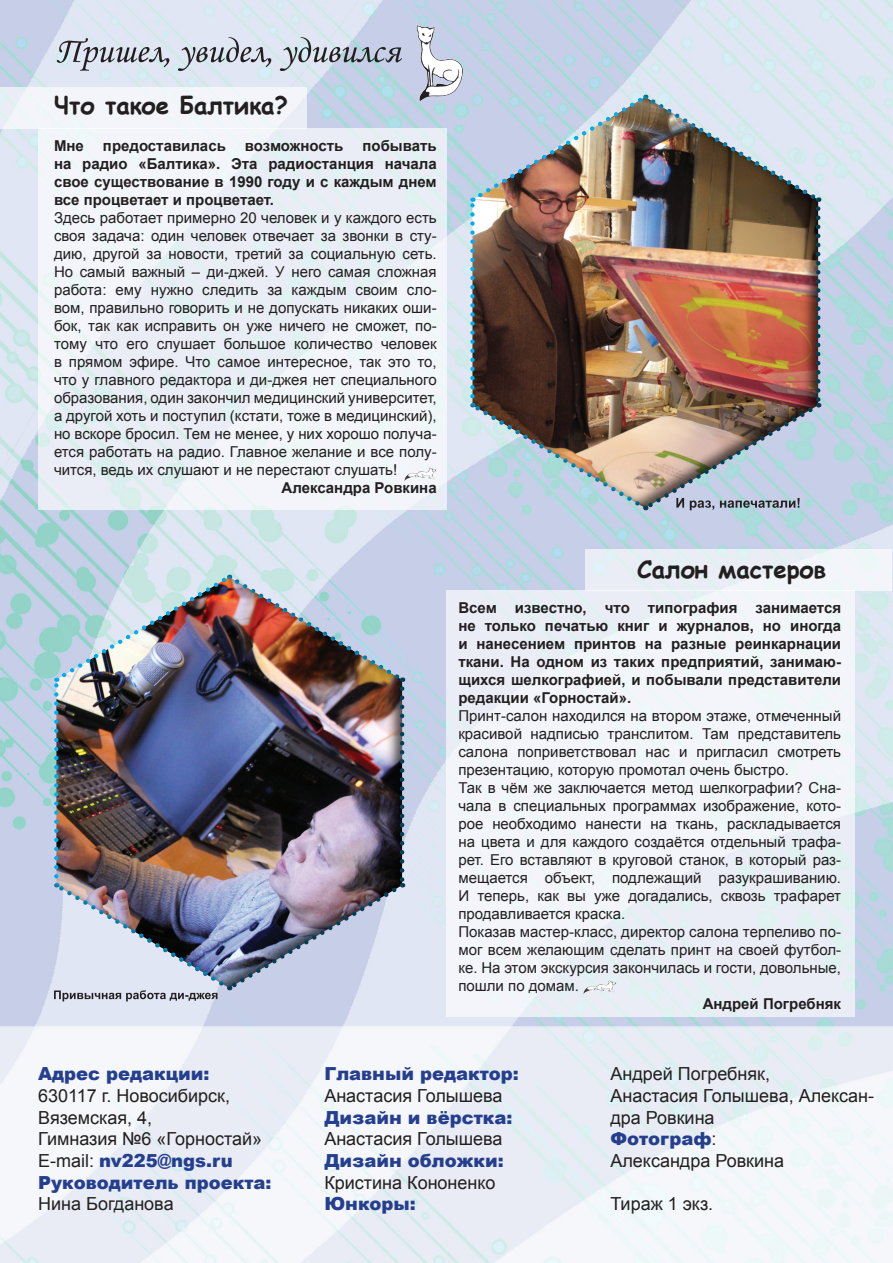
<style>
.page{position:relative;width:893px;height:1263px;background:#fff}
.page>*{position:absolute;margin:0;border:0;box-sizing:border-box;transform-origin:0 0}
.t1{font:700 24px "Comic Sans MS";color:#231f20}
.t2{font:18px/21.6px "Arial";color:#231f20}
.t3{font:900 18px "Arial";color:#253f8e}
.t4{font:15px/18px "Arial";color:#231f20;text-align:justify}
.t5{font:700 15px/18px "Arial";color:#231f20;text-align:justify}
.s1{font-weight:900;color:#253f8e}
</style>
<div class="page">
<img style="left:0;top:0;width:893px;height:1263px">
<svg style="left:57px;top:37px;width:345px;height:34px;background:#bbc3ce"></svg>
<div style="left:0;top:87px;width:306px;height:42px;background:#f3f5fa"></div>
<div style="left:585px;top:549px;width:306px;height:41px;background:#eaf1f6"></div>
<div style="left:38px;top:129px;width:408px;height:381px;background:#eaf2f6"></div>
<div style="left:446px;top:590px;width:409px;height:427px;background:linear-gradient(to bottom,#f1f5f9,#ecf1f7)"></div>
<img style="left:470px;top:94px;width:350px;height:418px">
<img style="left:54px;top:574px;width:350px;height:427px">
<img style="left:404px;top:467px;width:33px;height:14px">
<img style="left:584px;top:979px;width:35px;height:17px">
<img style="left:403px;top:14px;width:73px;height:98px">
<h1 class="t1" style="left:54px;top:87px;width:235px">Что такое Балтика?</h1>
<p class="t5" style="left:54px;top:137px;width:384px;text-indent:308px">побывать на радио «Балтика». Эта радиостанция начала свое существование в 1990 году и с каждым днем все процветает и процветает.</p>
<p class="t4" style="left:54px;top:209px;width:384px">Здесь работает примерно 20 человек и у каждого есть своя задача: один человек отвечает за звонки в сту&shy;дию, другой за новости, третий за социальную сеть.<br>Но самый важный – ди-джей. У него самая сложная работа: ему нужно следить за каждым своим сло&shy;вом, правильно говорить и не допускать никаких оши&shy;бок, так как исправить он уже ничего не сможет, по&shy;тому что его слушает большое количество человек в прямом эфире. Что самое интересное, так это то, что у главного редактора и ди-джея нет специального образования, один закончил медицинский университет, а другой хоть и поступил (кстати, тоже в медицинский), но вскоре бросил. Тем не менее, у них хорошо получа&shy;ется работать на радио. Главное желание и все полу&shy;чится, ведь их слушают и не перестают слушать!</p>
<p class="t5" style="left:282px;top:479px;width:157px">Александра Ровкина</p>
<p class="t5" style="left:54px;top:137px;width:31px">Мне</p>
<p class="t5" style="left:103px;top:137px;width:124px">предоставилась</p>
<p class="t5" style="left:245px;top:137px;width:100px">возможность</p>
<h1 class="t1" style="left:637px;top:551px;width:190px">Салон мастеров</h1>
<p class="t5" style="left:458px;top:599px;width:384px">Всем известно, что типография занимается не только печатью книг и журналов, но иногда и нанесением принтов на разные реинкарнации ткани. На одном из таких предприятий, занимаю&shy;щихся шелкографией, и побывали представители редакции «Горностай».</p>
<p class="t4" style="left:458px;top:706px;width:384px;text-align:left">Принт-салон находился на втором этаже, отмеченный красивой надписью транслитом. Там представитель салона поприветствовал нас и пригласил смотреть презентацию, которую промотал очень быстро.<br>Так в чём же заключается метод шелкографии? Сна&shy;чала в специальных программах изображение, кото&shy;рое необходимо нанести на ткань, раскладывается на цвета и для каждого создаётся отдельный трафа&shy;рет. Его вставляют в круговой станок, в который раз&shy;мещается объект, подлежащий разукрашиванию.<br>И теперь, как вы уже догадались, сквозь трафарет продавливается краска.<br>Показав мастер-класс, директор салона терпеливо по&shy;мог всем желающим сделать принт на своей футбол&shy;ке. На этом экскурсия закончилась и гости, довольные, пошли по домам.</p>
<p class="t5" style="left:703px;top:995px;width:140px">Андрей Погребняк</p>
<p class="t3" style="left:38px;top:1061px;width:173px">Адрес редакции:</p>
<p class="t2" style="left:38px;top:1085px;width:235px">630117 г. Новосибирск,<br>Вяземская, 4,<br>Гимназия №6 «Горностай»<br>E-mail: <span class="s1">nv225@ngs.ru<br>Руководитель проекта:</span></p>
<p class="t2" style="left:38px;top:1193px;width:137px">Нина Богданова</p>
<p class="t3" style="left:324px;top:1061px;width:196px">Главный редактор:</p>
<p class="t2" style="left:324px;top:1085px;width:180px">Анастасия Голышева</p>
<p class="t3" style="left:324px;top:1104px;width:190px">Дизайн и вёрстка:</p>
<p class="t2" style="left:324px;top:1128px;width:180px">Анастасия Голышева</p>
<p class="t3" style="left:324px;top:1147px;width:181px">Дизайн обложки:</p>
<p class="t2" style="left:324px;top:1171px;width:173px">Кристина Кононенко</p>
<p class="t3" style="left:324px;top:1190px;width:93px">Юнкоры:</p>
<p class="t2" style="left:610px;top:1063px;width:265px">Андрей Погребняк,<br>Анастасия Голышева, Алексан&shy;дра Ровкина<br><span class="s1">Фотограф</span>:<br>Александра Ровкина</p>
<p class="t2" style="left:610px;top:1193px;width:104px">Тираж 1 экз.</p>
</div>
